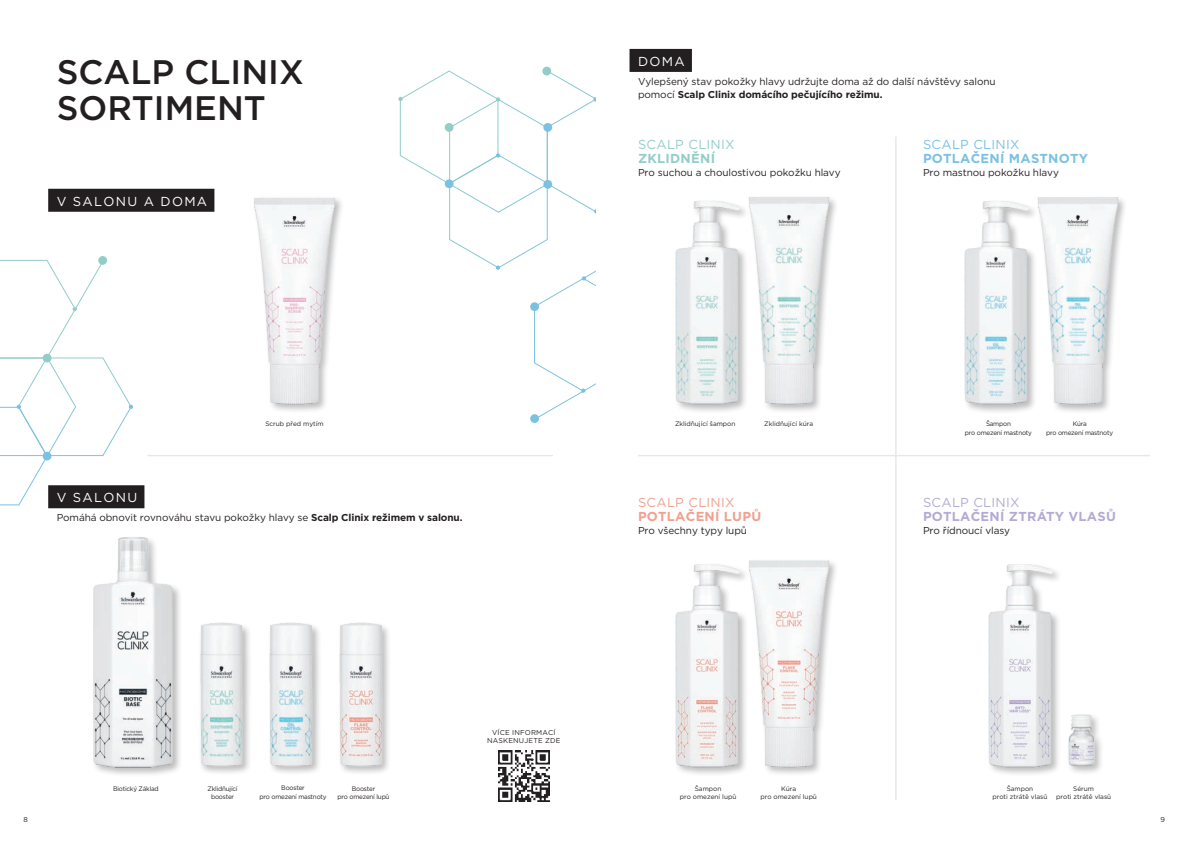
<style>
.page{position:relative;width:1191px;height:842px;background:#fff}
.page>*{position:absolute;margin:0;border:0;box-sizing:border-box;transform-origin:0 0}
.t1{font:500 34px/36px "Gotham";color:#231f20}
.t2{font:13px "Gotham";letter-spacing:.1em;color:#fff}
.t3{font:700 13px "Gotham";letter-spacing:.02em;color:#b4aad3}
.t4{font:700 13px "Gotham";letter-spacing:.02em;color:#7bc1e3}
.t5{font:700 13px "Gotham";letter-spacing:.02em;color:#f0a18e}
.t6{font:13px "Gotham";letter-spacing:.02em;color:#7bc1e3}
.t7{font:13px "Gotham";letter-spacing:.02em;color:#92cdc8}
.t8{font:13px "Gotham";letter-spacing:.02em;color:#f0a18e}
.t9{font:13px "Gotham";letter-spacing:.02em;color:#b4aad3}
.t10{font:700 13px "Gotham";letter-spacing:.02em;color:#92cdc8}
.t11{font:10px/13px "Gotham";letter-spacing:-.01em;color:#231f20}
.t12{font:7px/8px "Gotham";letter-spacing:.025em;color:#231f20;text-align:center}
.t13{font:6.5px/8.5px "Gotham";letter-spacing:-.015em;color:#231f20;text-align:center}
.s1{font-weight:700}
</style>
<div class="page">
<div style="left:542px;top:67px;width:9px;height:8px;background:#92cdc8;border-radius:50%"></div>
<div style="left:530px;top:414px;width:9px;height:9px;background:#7bc1e3;border-radius:50%"></div>
<div style="left:98px;top:256px;width:9px;height:9px;background:#92cdc8;border-radius:50%"></div>
<svg style="left:0;top:259px;width:133px;height:247px"></svg>
<img style="left:254px;top:197px;width:88px;height:214px">
<div style="left:198px;top:621px;width:54px;height:154px;background:#fafafa"></div>
<img style="left:200px;top:622px;width:49px;height:150px">
<div style="left:268px;top:621px;width:54px;height:154px;background:#f9f9f9"></div>
<img style="left:269px;top:623px;width:50px;height:149px">
<img style="left:339px;top:622px;width:50px;height:151px">
<div style="left:92px;top:535px;width:91px;height:242px;background:#231f20;opacity:.3"></div>
<img style="left:92px;top:535px;width:91px;height:237px">
<hr style="left:147px;top:455px;width:406px;height:1px;background:#e6e7e9">
<img style="left:498px;top:750px;width:51px;height:51px">
<svg style="left:398px;top:69px;width:198px;height:351px"></svg>
<hr style="left:895px;top:137px;width:1px;height:663px;background:#e6e7e9">
<img style="left:675px;top:201px;width:64px;height:210px">
<img style="left:739px;top:197px;width:97px;height:214px">
<img style="left:964px;top:201px;width:64px;height:211px">
<img style="left:1028px;top:197px;width:97px;height:214px">
<img style="left:675px;top:564px;width:64px;height:210px">
<img style="left:739px;top:560px;width:97px;height:214px">
<img style="left:988px;top:564px;width:44px;height:210px">
<img style="left:1032px;top:565px;width:69px;height:209px">
<hr style="left:638px;top:455px;width:511px;height:1px;background:#e6e7e9">
<div style="left:48px;top:189px;width:166px;height:23px;background:#231f20"></div>
<div style="left:48px;top:485px;width:96px;height:23px;background:#231f20"></div>
<div style="left:629px;top:49px;width:63px;height:23px;background:#231f20"></div>
<h1 class="t1" style="left:57px;top:53px;width:249px">SCALP CLINIX<br>SORTIMENT</h1>
<h2 class="t2" style="left:57px;top:193px;width:152px">V SALONU A DOMA</h2>
<h2 class="t2" style="left:638px;top:53px;width:48px">DOMA</h2>
<p class="t11" style="left:638px;top:74px;width:359px">Vylepšený stav pokožky hlavy udržujte doma až do další návštěvy salonu pomocí <span class="s1">Scalp Clinix domácího pečujícího režimu.</span></p>
<h2 class="t7" style="left:638px;top:136px;width:98px">SCALP CLINIX</h2>
<h2 class="t10" style="left:638px;top:150px;width:78px">ZKLIDNĚNÍ</h2>
<p class="t11" style="left:638px;top:166px;width:204px">Pro suchou a choulostivou pokožku hlavy</p>
<h2 class="t6" style="left:923px;top:136px;width:98px">SCALP CLINIX</h2>
<h2 class="t4" style="left:923px;top:150px;width:167px">POTLAČENÍ MASTNOTY</h2>
<p class="t11" style="left:923px;top:166px;width:137px">Pro mastnou pokožku hlavy</p>
<p class="t13" style="left:265px;top:419px;width:60px">Scrub před mytím</p>
<p class="t13" style="left:675px;top:419px;width:62px">Zklidňující šampon</p>
<p class="t13" style="left:764px;top:419px;width:50px">Zklidňující kúra</p>
<p class="t13" style="left:965px;top:419px;width:69px">Šampon<br>pro omezení mastnoty</p>
<p class="t13" style="left:1046px;top:419px;width:69px">Kúra<br>pro omezení mastnoty</p>
<h2 class="t2" style="left:57px;top:489px;width:82px">V SALONU</h2>
<p class="t11" style="left:57px;top:511px;width:407px">Pomáhá obnovit rovnováhu stavu pokožky hlavy se <span class="s1">Scalp Clinix režimem v salonu.</span></p>
<h2 class="t8" style="left:638px;top:494px;width:98px">SCALP CLINIX</h2>
<h2 class="t5" style="left:638px;top:507px;width:125px">POTLAČENÍ LUPŮ</h2>
<p class="t11" style="left:638px;top:523px;width:110px">Pro všechny typy lupů</p>
<h2 class="t9" style="left:923px;top:494px;width:98px">SCALP CLINIX</h2>
<h2 class="t3" style="left:923px;top:507px;width:194px">POTLAČENÍ ZTRÁTY VLASŮ</h2>
<p class="t11" style="left:923px;top:523px;width:89px">Pro řídnoucí vlasy</p>
<p class="t12" style="left:487px;top:728px;width:75px">VÍCE INFORMACÍ<br>NASKENUJETE ZDE</p>
<p class="t13" style="left:113px;top:784px;width:47px">Biotický Základ</p>
<p class="t13" style="left:208px;top:784px;width:31px">Zklidňující booster</p>
<p class="t13" style="left:259px;top:784px;width:69px">Booster<br>pro omezení mastnoty</p>
<p class="t13" style="left:337px;top:784px;width:53px">Booster<br>pro omezení lupů</p>
<p class="t13" style="left:680px;top:784px;width:58px">Šampon<br>pro omezení lupů</p>
<p class="t13" style="left:760px;top:784px;width:58px">Kúra<br>pro omezení lupů</p>
<p class="t13" style="left:992px;top:784px;width:57px">Šampon<br>proti ztrátě vlasů</p>
<p class="t13" style="left:1056px;top:784px;width:57px">Sérum<br>proti ztrátě vlasů</p>
<p class="t12" style="left:23px;top:815px;width:6px">8</p>
<p class="t12" style="left:1160px;top:815px;width:6px">9</p>
</div>
